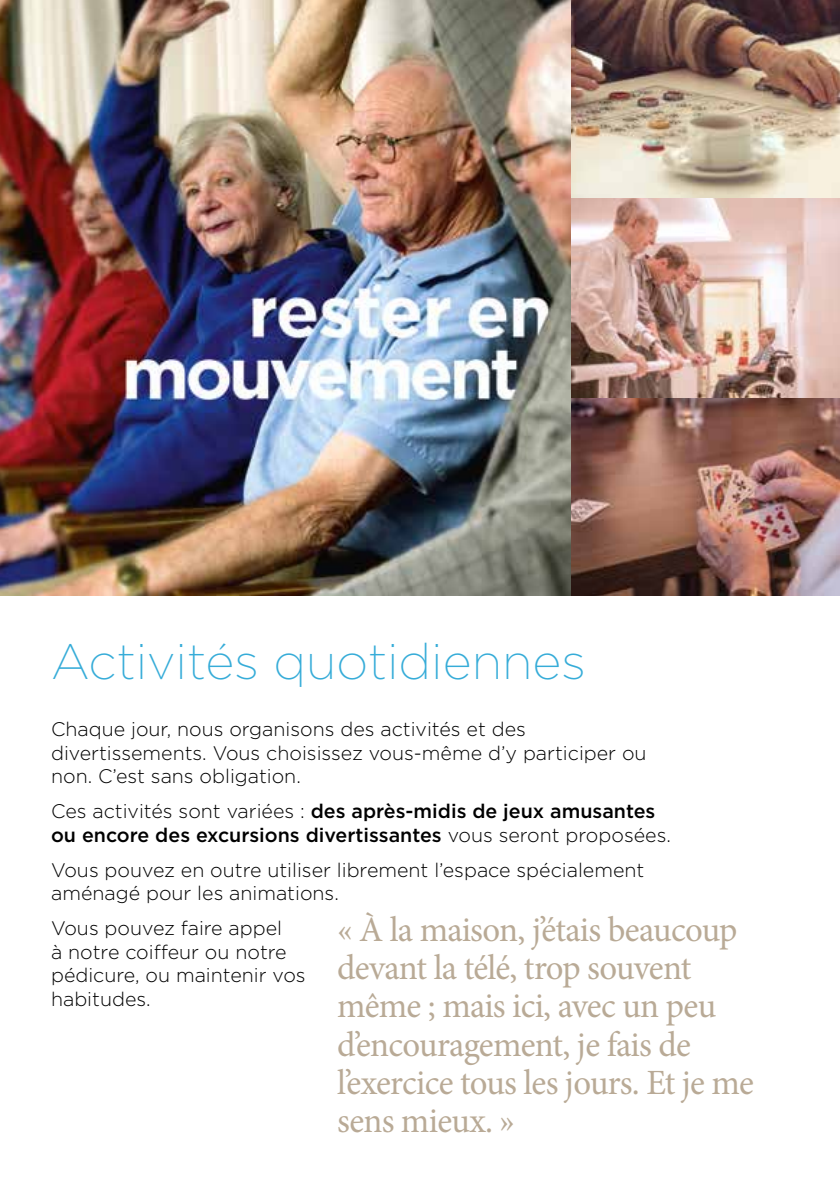
<style>
.page{position:relative;width:840px;height:1191px;background:#fff}
.page>*{position:absolute;margin:0;border:0;box-sizing:border-box;transform-origin:0 0}
.t1{font:200 49.8px "Gotham";color:#36acd8}
.t2{font:35.6px/38.4px "Minion Pro";letter-spacing:-.02em;color:#b9aa96}
.t3{font:300 19.6px/23.6px "Gotham";color:#000}
.t4{font:500 19.6px/23.6px "Gotham";color:#000}
.s1{font-weight:300}
</style>
<div class="page">
<img style="left:0;top:0;width:571px;height:595px">
<img style="left:571px;top:398px;width:268px;height:197px">
<img style="left:571px;top:0;width:268px;height:198px">
<img style="left:571px;top:198px;width:268px;height:200px">
<h1 class="t1" style="left:51px;top:631px;width:536px">Activités quotidiennes</h1>
<p class="t3" style="left:51px;top:717px;width:596px">Chaque jour, nous organisons des activités et des divertissements. Vous choisissez vous-même d’y participer ou non. C’est sans obligation.</p>
<p class="t4" style="left:51px;top:799px;width:621px"><span class="s1">Ces activités sont variées :</span> des après-midis de jeux amusantes ou encore des excursions divertissantes <span class="s1">vous seront proposées.</span></p>
<p class="t3" style="left:51px;top:857px;width:594px">Vous pouvez en outre utiliser librement l’espace spécialement aménagé pour les animations.</p>
<p class="t3" style="left:51px;top:915px;width:256px">Vous pouvez faire appel<br>à notre coiffeur ou notre pédicure, ou maintenir vos habitudes.</p>
<h2 class="t2" style="left:337px;top:910px;width:418px">« À la maison, j’étais beaucoup devant la télé, trop souvent même ; mais ici, avec un peu d’encouragement, je fais de l’exercice tous les jours. Et je me sens mieux. »</h2>
</div>
